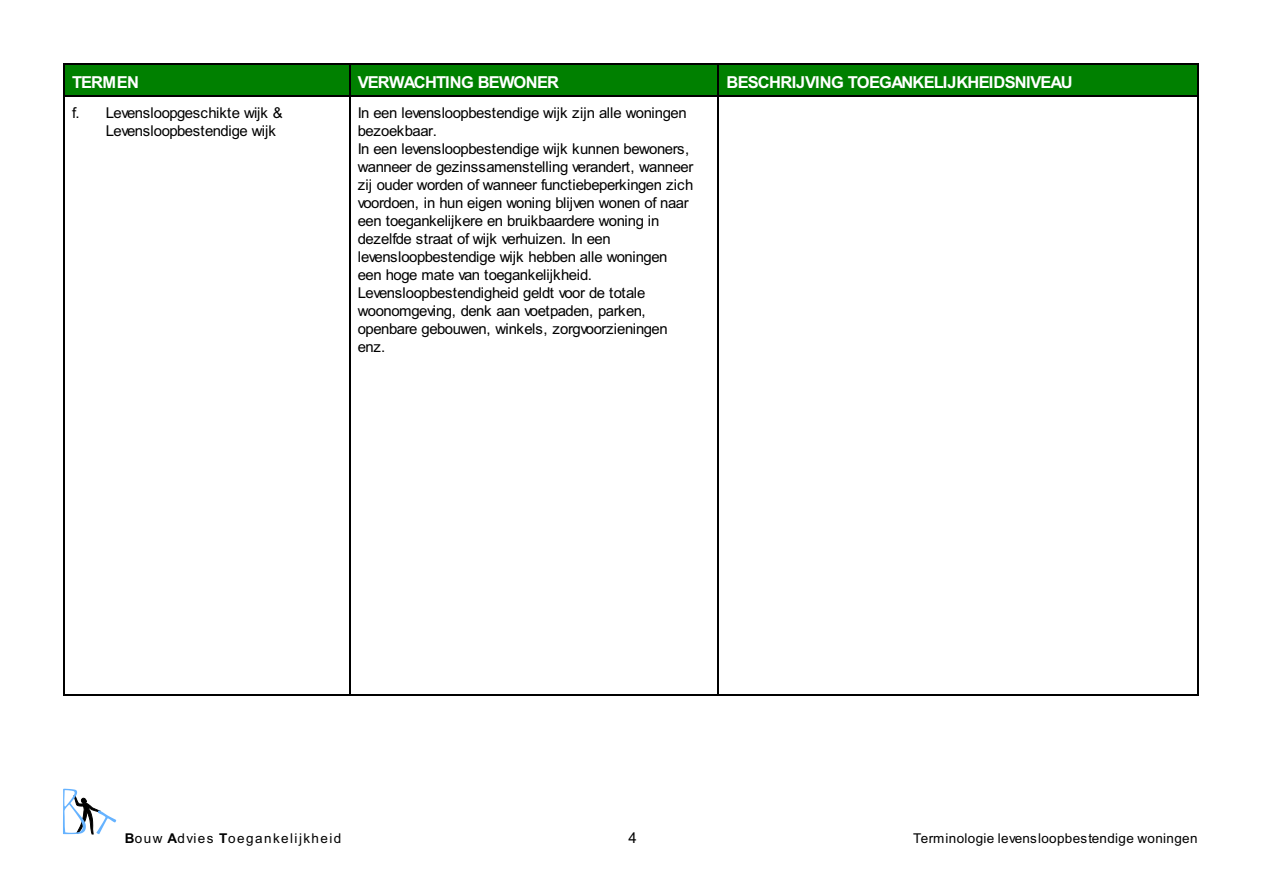
<style>
.page{position:relative;width:1263px;height:893px;background:#fff}
.page>*{position:absolute;margin:0;border:0;box-sizing:border-box;transform-origin:0 0}
.t1{font:700 16.5px "Arial";letter-spacing:-.04em;color:#fff}
.t2{font:15px/18px "Arial";letter-spacing:-.03em;color:#000}
.t3{font:13.5px "Arial";letter-spacing:.025em;color:#000}
.t4{font:13.5px "Arial";letter-spacing:.11em;color:#000}
.s1{font-weight:700}
</style>
<div class="page">
<div style="left:63px;top:63px;width:286px;height:33px;background:#008000"></div>
<hr style="left:63px;top:63px;width:1px;height:33px;background:#000">
<hr style="left:63px;top:63px;width:286px;height:1px;background:#000">
<div style="left:349px;top:63px;width:368px;height:33px;background:#008000"></div>
<hr style="left:349px;top:63px;width:1px;height:33px;background:#000">
<hr style="left:349px;top:63px;width:368px;height:1px;background:#000">
<div style="left:717px;top:63px;width:481px;height:33px;background:#008000"></div>
<hr style="left:717px;top:63px;width:2px;height:33px;background:#000">
<hr style="left:1197px;top:63px;width:1px;height:33px;background:#000">
<hr style="left:717px;top:63px;width:481px;height:1px;background:#000">
<hr style="left:63px;top:96px;width:1px;height:600px;background:#000">
<hr style="left:63px;top:96px;width:286px;height:1px;background:#000">
<hr style="left:63px;top:694px;width:286px;height:2px;background:#000">
<hr style="left:349px;top:96px;width:1px;height:600px;background:#000">
<hr style="left:349px;top:96px;width:368px;height:1px;background:#000">
<hr style="left:349px;top:694px;width:368px;height:2px;background:#000">
<hr style="left:717px;top:96px;width:2px;height:600px;background:#000">
<hr style="left:1197px;top:96px;width:1px;height:600px;background:#000">
<hr style="left:717px;top:96px;width:481px;height:1px;background:#000">
<hr style="left:717px;top:694px;width:481px;height:2px;background:#000">
<svg style="left:63px;top:789px;width:53px;height:45px"></svg>
<p class="t1" style="left:72px;top:76px;width:68px">TERMEN</p>
<p class="t1" style="left:358px;top:76px;width:203px">VERWACHTING BEWONER</p>
<p class="t1" style="left:726px;top:76px;width:348px">BESCHRIJVING TOEGANKELIJKHEIDSNIVEAU</p>
<p class="t2" style="left:106px;top:105px;width:179px;text-indent:-34px">f. Levensloopgeschikte wijk &amp;<br>Levensloopbestendige wijk</p>
<p class="t2" style="left:358px;top:105px;width:337px">In een levensloopbestendige wijk zijn alle woningen bezoekbaar.<br>In een levensloopbestendige wijk kunnen bewoners, wanneer de gezinssamenstelling verandert, wanneer zij ouder worden of wanneer functiebeperkingen zich voordoen, in hun eigen woning blijven wonen of naar een toegankelijkere en bruikbaardere woning in dezelfde straat of wijk verhuizen. In een levensloopbestendige wijk hebben alle woningen een hoge mate van toegankelijkheid.<br>Levensloopbestendigheid geldt voor de totale woonomgeving, denk aan voetpaden, parken, openbare gebouwen, winkels, zorgvoorzieningen enz.</p>
<p class="t4" style="left:125px;top:833px;width:218px"><span class="s1">B</span>ouw <span class="s1">A</span>dvies <span class="s1">T</span>oegankelijkheid</p>
<p class="t2" style="left:628px;top:830px;width:10px">4</p>
<p class="t3" style="left:913px;top:833px;width:286px">Terminologie levensloopbestendige woningen</p>
</div>
